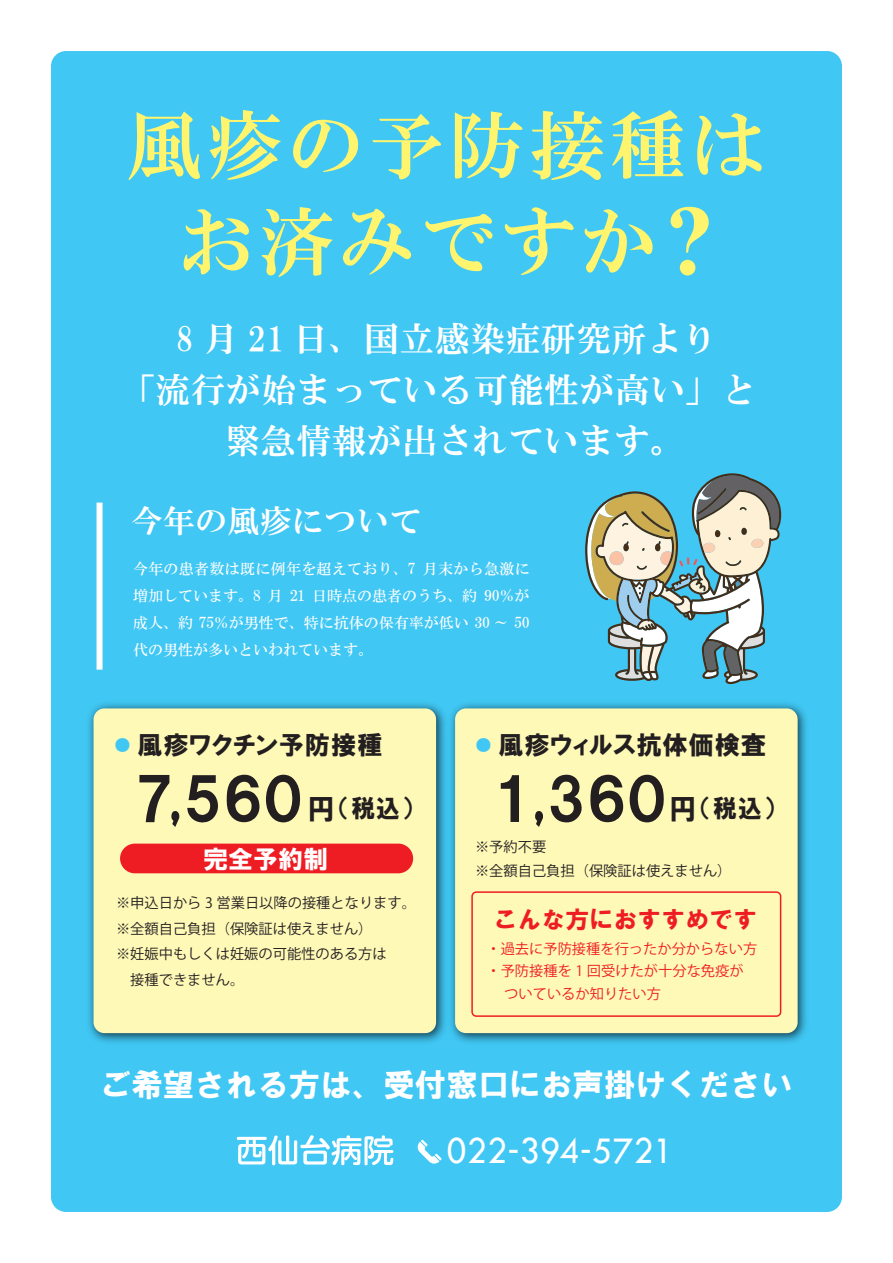
<style>
.page{position:relative;width:893px;height:1263px;background:#fff}
.page>*{position:absolute;margin:0;border:0;box-sizing:border-box;transform-origin:0 0}
.t1{font:75px/96.4px "HGS Mincho E";letter-spacing:.075em;color:#fff46d;text-align:center}
.t2{font:58.05px "HGS Soei Kakugothic UB";color:#231f20;scale:1.1 1}
.t3{font:39.15px "Tw Cen";color:#fff;scale:.94 1}
.t4{font:34.5px "HGS Mincho E";letter-spacing:.025em;color:#fff}
.t5{font:31.5px "HGS Soei Kakugothic UB";color:#fff}
.t6{font:31.5px "HGS Mincho E";letter-spacing:.025em;color:#fff}
.t7{font:25.5px "HGP Soei Kakugothic UB";letter-spacing:.025em;color:#231f20}
.t8{font:25.05px "HGS Soei Kakugothic UB";color:#fff}
.t9{font:24px "HGS Soei Kakugothic UB";color:#ee1d23}
.t10{font:15px/27px "HG Mincho B";color:#fff;text-align:justify}
.t11{font:14.25px/25.5px "Koz Go Pr 6 N";color:#231f20}
.t12{font:14.25px/22.5px "Koz Go Pr 6 N";color:#ee1d23}
.s1{font-family:"Times New Roman";font-weight:700;font-size:99.45px}
.s2{font-size:16.8px;color:#40c7f4}
.s3{font-family:"HGP Soei Kakugothic UB";font-size:28.5px}
.s4{font-family:"HGP Soei Kakugothic UB";font-size:24.9px}
</style>
<div class="page">
<div style="left:51px;top:51px;width:791px;height:1161px;background:#40c7f4;border-radius:15px"></div>
<img style="left:88px;top:703px;width:356px;height:340px">
<div style="left:94px;top:708px;width:342px;height:325px;background:#fff9b8;border-radius:11px"></div>
<img style="left:444px;top:703px;width:363px;height:340px">
<div style="left:455px;top:708px;width:343px;height:325px;background:#fff9b8;border-radius:11px"></div>
<div style="left:471px;top:891px;width:310px;height:126px;border:2px solid #ee1d23;border-radius:4px"></div>
<svg style="left:585px;top:473px;width:196px;height:211px"></svg>
<div style="left:97px;top:503px;width:6px;height:167px;background:#fff"></div>
<svg style="left:237px;top:1135px;width:156px;height:30px"></svg>
<svg style="left:417px;top:1140px;width:25px;height:24px"></svg>
<div style="left:120px;top:844px;width:293px;height:29px;background:#ee1d23;border-radius:15px"></div>
<h1 class="t1" style="left:127px;top:96px;width:641px">風疹の予防接種はお済みですか<span class="s1">?</span></h1>
<h3 class="t4" style="left:176px;top:321px;width:543px">8 月 21 日、国立感染症研究所より</h3>
<h3 class="t4" style="left:120px;top:372px;width:637px">「流行が始まっている可能性が高い」と</h3>
<h3 class="t4" style="left:226px;top:423px;width:460px">緊急情報が出されています。</h3>
<h3 class="t6" style="left:131px;top:504px;width:291px">今年の風疹について</h3>
<p class="t10" style="left:133px;top:555px;width:398px">今年の患者数は既に例年を超えており、7 月末から急激に増加しています。8 月 21 日時点の患者のうち、約 90％が成人、約 75％が男性で、特に抗体の保有率が低い 30 ～ 50代の男性が多いといわれています。</p>
<h3 class="t7" style="left:114px;top:732px;width:270px"><span class="s2">●</span> 風疹ワクチン予防接種</h3>
<h3 class="t7" style="left:475px;top:732px;width:293px"><span class="s2">●</span> 風疹ウィルス抗体価検査</h3>
<h2 class="t2" style="left:135px;top:770px;width:254px">7,560<span class="s3">円</span><span class="s4">（税込）</span></h2>
<h2 class="t2" style="left:492px;top:770px;width:258px">1,360<span class="s3">円</span><span class="s4">（税込）</span></h2>
<h3 class="t8" style="left:203px;top:846px;width:127px">完全予約制</h3>
<p class="t11" style="left:116px;top:891px;width:301px">※申込日から 3 営業日以降の接種となります。※全額自己負担（保険証は使えません）<br>※妊娠中もしくは妊娠の可能性のある方は<br>　接種できません。</p>
<p class="t11" style="left:475px;top:835px;width:258px;line-height:24px">※予約不要<br>※全額自己負担（保険証は使えません）</p>
<h3 class="t9" style="left:493px;top:907px;width:265px">こんな方におすすめです</h3>
<p class="t12" style="left:486px;top:937px;width:272px">・過去に予防接種を行ったか分からない方・予防接種を 1 回受けたが十分な免疫が　ついているか知りたい方</p>
<h3 class="t5" style="left:100px;top:1069px;width:694px">ご希望される方は、受付窓口にお声掛けください</h3>
<h3 class="t3" style="left:446px;top:1127px;width:243px">022-394-5721</h3>
</div>
